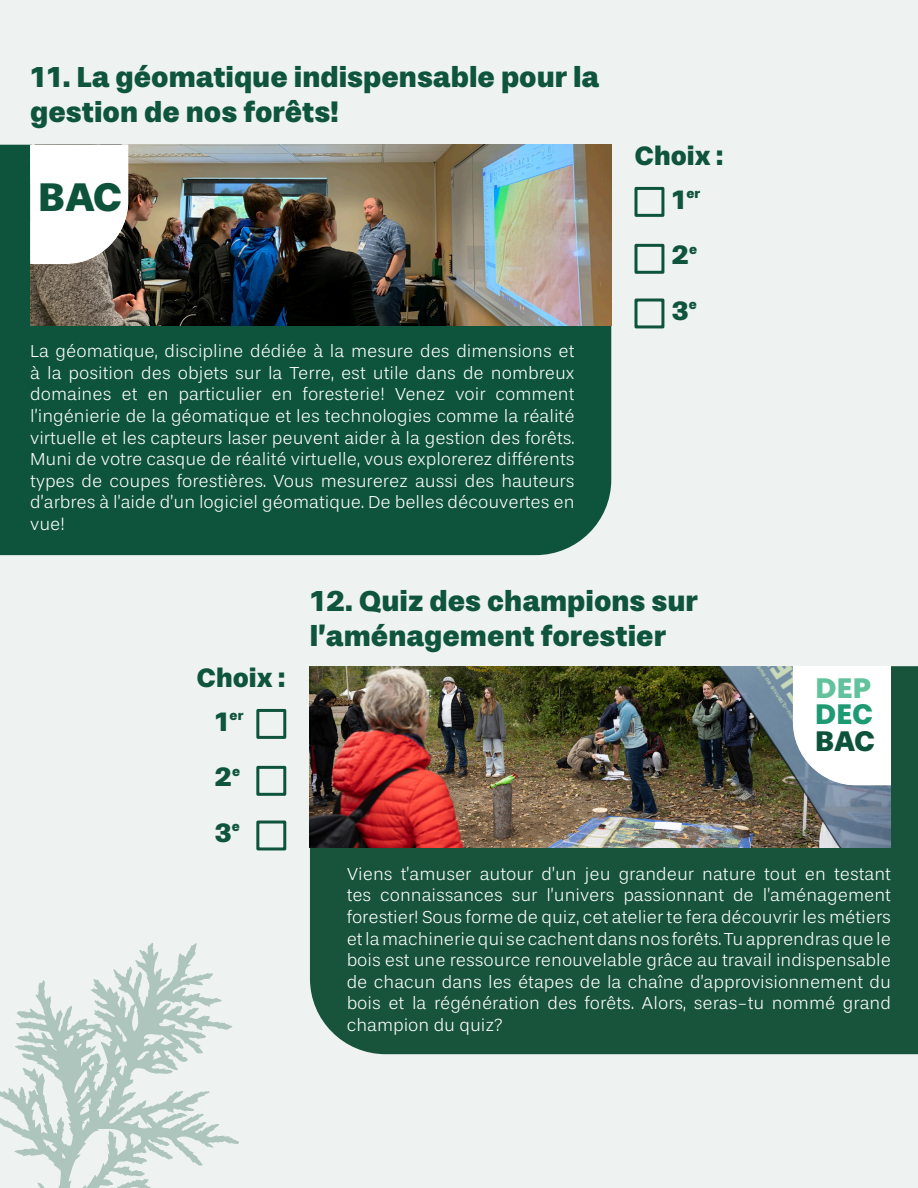
<style>
.page{position:relative;width:918px;height:1188px;background:#eef3f2}
.page>*{position:absolute;margin:0;border:0;box-sizing:border-box;transform-origin:0 0}
.t1{font:900 40.5px "Stevie Sans";color:#0d533c}
.t2{font:900 29.25px/35.1px "Stevie Sans";color:#0f543d}
.t3{font:900 28.8px "Stevie Sans";color:#0d533c}
.t4{font:900 28.8px "Stevie Sans";color:#1d9a71}
.t5{font:900 28.8px "Stevie Sans";color:#61c29b}
.Style_paragraphe_atelier{font:900 27px "Stevie Sans";color:#0f543d}
.Style_paragraphe_atelier-2{font:300 18px/21.6px "Stevie Sans";color:#fff;text-align:justify}
.Style_paragraphe_atelier-3{font:900 13.5px "Stevie Sans";color:#0f543d}
.s1{font-size:27px}
</style>
<div class="page">
<svg style="left:0;top:943px;width:239px;height:245px"></svg>
<div style="left:256px;top:709px;width:30px;height:30px;border:3px solid #0e543d"></div>
<div style="left:634px;top:187px;width:30px;height:30px;border:3px solid #0e543d"></div>
<div style="left:256px;top:766px;width:30px;height:30px;border:3px solid #0e543d"></div>
<div style="left:634px;top:244px;width:30px;height:30px;border:3px solid #0e543d"></div>
<div style="left:256px;top:821px;width:30px;height:29px;border:3px solid #0e543d"></div>
<div style="left:634px;top:299px;width:30px;height:29px;border:3px solid #0e543d"></div>
<div style="left:0;top:145px;width:611px;height:410px;background:#0e543d"></div>
<img style="left:30px;top:145px;width:581px;height:180px">
<div style="left:310px;top:666px;width:608px;height:388px;background:#17543b"></div>
<img style="left:310px;top:667px;width:581px;height:180px">
<svg style="left:793px;top:666px;width:98px;height:119px;background:#f4f5f7"></svg>
<svg style="left:30px;top:145px;width:98px;height:119px;background:#f1f0f0"></svg>
<p class="t2" style="left:30px;top:59px;width:571px">11. La géomatique indispensable pour la gestion de nos forêts!</p>
<h1 class="t1" style="left:38px;top:173px;width:85px">BAC</h1>
<p class="Style_paragraphe_atelier-2" style="left:30px;top:341px;width:546px">La géomatique, discipline dédiée à la mesure des dimensions et à la position des objets sur la Terre, est utile dans de nombreux domaines et en particulier en foresterie! Venez voir comment l’ingénierie de la géomatique et les technologies comme la réalité virtuelle et les capteurs laser peuvent aider à la gestion des forêts.<br>Muni de votre casque de réalité virtuelle, vous explorerez différents types de coupes forestières. Vous mesurerez aussi des hauteurs d’arbres à l’aide d’un logiciel géomatique. De belles découvertes en vue!</p>
<p class="Style_paragraphe_atelier" style="left:634px;top:139px;width:90px">Choix :</p>
<p class="Style_paragraphe_atelier-3" style="left:672px;top:185px;width:30px"><span class="s1">1</span>er</p>
<p class="Style_paragraphe_atelier" style="left:672px;top:238px;width:27px">2<sup>e</sup></p>
<p class="Style_paragraphe_atelier" style="left:672px;top:294px;width:27px">3<sup>e</sup></p>
<p class="Style_paragraphe_atelier" style="left:197px;top:661px;width:90px">Choix :</p>
<p class="Style_paragraphe_atelier-3" style="left:215px;top:707px;width:30px"><span class="s1">1</span>er</p>
<p class="Style_paragraphe_atelier" style="left:215px;top:760px;width:27px">2<sup>e</sup></p>
<p class="Style_paragraphe_atelier" style="left:215px;top:816px;width:27px">3<sup>e</sup></p>
<p class="t2" style="left:310px;top:583px;width:389px">12. Quiz des champions sur</p>
<p class="t2" style="left:310px;top:618px;width:357px">l’aménagement forestier</p>
<h3 class="t5" style="left:816px;top:670px;width:57px">DEP</h3>
<h3 class="t4" style="left:815px;top:697px;width:59px">DEC</h3>
<h3 class="t3" style="left:815px;top:724px;width:61px">BAC</h3>
<p class="Style_paragraphe_atelier-2" style="left:347px;top:863px;width:546px">Viens t’amuser autour d’un jeu grandeur nature tout en testant tes connaissances sur l’univers passionnant de l’aménagement forestier! Sous forme de quiz, cet atelier te fera découvrir les métiers et la machinerie qui se cachent dans nos forêts. Tu apprendras que le bois est une ressource renouvelable grâce au travail indispensable de chacun dans les étapes de la chaîne d’approvisionnement du bois et la régénération des forêts. Alors, seras-tu nommé grand champion du quiz?</p>
</div>
